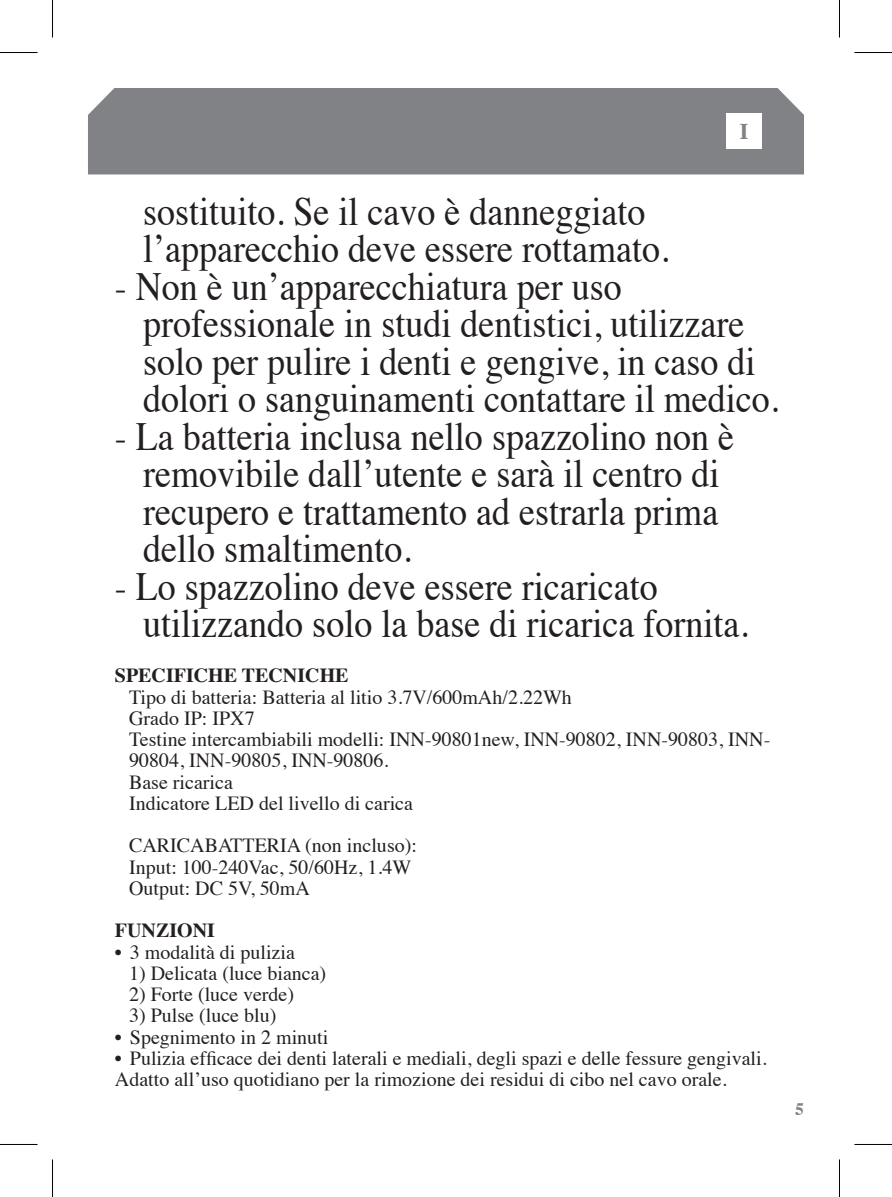
<style>
.page{position:relative;width:892px;height:1197px;background:#fff}
.page>*{position:absolute;margin:0;border:0;box-sizing:border-box;transform-origin:0 0}
.t1{font:40px/37.5px "Times";color:#231f20;scale:.9 1}
.t2{font:700 22.5px "Times";color:#808285}
.t3{font:20px/21.2px "Times";color:#231f20}
.t4{font:700 20px "Times";color:#231f20}
.t5{font:700 17.5px "Times";color:#808285}
</style>
<div class="page">
<div style="left:88px;top:88px;width:716px;height:86px;background:#808285"></div>
<div style="left:726px;top:113px;width:35px;height:36px;background:#fff"></div>
<hr style="left:0;top:52px;width:38px;height:1px;background:#000">
<hr style="left:854px;top:52px;width:38px;height:1px;background:#000">
<hr style="left:0;top:1143px;width:38px;height:1px;background:#000">
<hr style="left:854px;top:1143px;width:38px;height:1px;background:#000">
<hr style="left:52px;top:0;width:1px;height:37px;background:#000">
<hr style="left:52px;top:1159px;width:1px;height:37px;background:#000">
<hr style="left:839px;top:0;width:1px;height:37px;background:#000">
<hr style="left:839px;top:1159px;width:1px;height:37px;background:#000">
<p class="t2" style="left:739px;top:110px;width:10px">I</p>
<h1 class="t1" style="left:143px;top:189px;width:586px">sostituito. Se il cavo è danneggiato l’apparecchio deve essere rottamato.</h1>
<h1 class="t1" style="left:143px;top:264px;width:707px;text-indent:-28px">- Non è un’apparecchiatura per uso professionale in studi dentistici, utilizzare solo per pulire i denti e gengive, in caso di dolori o sanguinamenti contattare il medico.</h1>
<h1 class="t1" style="left:143px;top:414px;width:658px;text-indent:-28px">- La batteria inclusa nello spazzolino non è removibile dall’utente e sarà il centro di recupero e trattamento ad estrarla prima dello smaltimento.</h1>
<h1 class="t1" style="left:143px;top:564px;width:674px;text-indent:-28px">- Lo spazzolino deve essere ricaricato utilizzando solo la base di ricarica fornita.</h1>
<p class="t4" style="left:115px;top:656px;width:235px">SPECIFICHE TECNICHE</p>
<p class="t3" style="left:129px;top:684px;width:643px">Tipo di batteria: Batteria al litio 3.7V/600mAh/2.22Wh<br>Grado IP: IPX7<br>Testine intercambiabili modelli: INN-90801new, INN-90802, INN-90803, INN-90804, INN-90805, INN-90806.<br>Base ricarica<br>Indicatore LED del livello di carica</p>
<p class="t3" style="left:129px;top:833px;width:289px">CARICABATTERIA (non incluso):<br>Input: 100-240Vac, 50/60Hz, 1.4W<br>Output: DC 5V, 50mA</p>
<p class="t4" style="left:115px;top:911px;width:101px">FUNZIONI</p>
<p class="t3" style="left:115px;top:939px;width:181px">• 3 modalità di pulizia</p>
<p class="t3" style="left:129px;top:960px;width:199px">1) Delicata (luce bianca)</p>
<p class="t3" style="left:129px;top:982px;width:166px">2) Forte (luce verde)</p>
<p class="t3" style="left:129px;top:1003px;width:149px">3) Pulse (luce blu)</p>
<p class="t3" style="left:115px;top:1024px;width:215px">• Spegnimento in 2 minuti</p>
<p class="t3" style="left:115px;top:1045px;width:653px">• Pulizia efficace dei denti laterali e mediali, degli spazi e delle fessure gengivali.<br>Adatto all’uso quotidiano per la rimozione dei residui di cibo nel cavo orale.</p>
<p class="t5" style="left:795px;top:1092px;width:10px">5</p>
</div>
